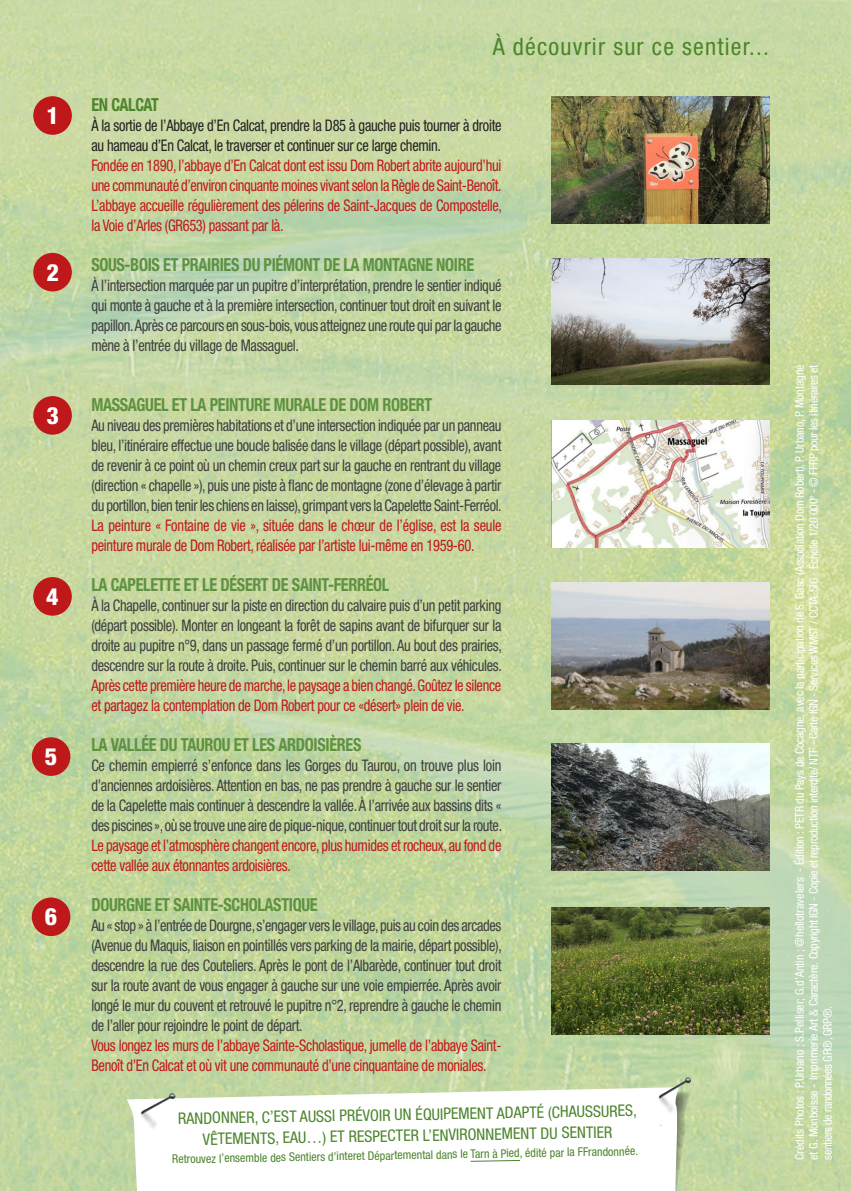
<style>
.page{position:relative;width:851px;height:1191px;background:#fff}
.page>*{position:absolute;margin:0;border:0;box-sizing:border-box;transform-origin:0 0}
.t1{font:condensed 24px "Helvetica Neue LT Std";letter-spacing:.05em;color:#4c852c}
.t2{font:800 condensed 23.8px "Helvetica Neue LT Std";color:#fff}
.t3{font:700 condensed 18px "Helvetica Neue LT Std";letter-spacing:-.02em;color:#5e9141;scale:.9 1}
.t4{font:700 condensed 18px "Helvetica Neue LT Std";letter-spacing:-.03em;color:#4c852c;scale:.9 1}
.t5{font:condensed 16px/20px "Helvetica Neue LT Std";letter-spacing:-.02em;color:#3e3e3f;text-align:justify;scale:.9 1}
.t6{font:condensed 16px/20px "Helvetica Neue LT Std";letter-spacing:-.02em;color:#bf181a;scale:.9 1}
.t7{font:condensed 16px/20px "Helvetica Neue LT Std";letter-spacing:-.02em;color:#231f20;scale:.9 1}
.t8{font:condensed 16px/21px "Helvetica Neue LT Std";color:#4c852c;text-align:center}
.t9{font:condensed 12px/14px "Helvetica Neue LT Std";letter-spacing:-.03em;color:#fff;text-align:justify}
.t10{font:condensed 12px "Helvetica Neue LT Std";color:#4c852c}
</style>
<div class="page">
<img style="left:0;top:0;width:850px;height:1191px">
<svg style="left:126px;top:1087px;width:568px;height:104px"></svg>
<img style="left:122px;top:1068px;width:75px;height:72px">
<img style="left:640px;top:1053px;width:70px;height:72px">
<svg style="left:469px;top:1159px;width:51px;height:3px"></svg>
<div style="left:33px;top:96px;width:39px;height:39px;background:#bf181a;border-radius:50%"></div>
<div style="left:33px;top:253px;width:39px;height:38px;background:#bf181a;border-radius:50%"></div>
<div style="left:33px;top:577px;width:39px;height:38px;background:#bf181a;border-radius:50%"></div>
<div style="left:32px;top:737px;width:38px;height:39px;background:#bf181a;border-radius:50%"></div>
<div style="left:32px;top:897px;width:38px;height:39px;background:#bf181a;border-radius:50%"></div>
<div style="left:33px;top:396px;width:39px;height:39px;background:#bf181a;border-radius:50%"></div>
<img style="left:551px;top:97px;width:217px;height:127px">
<img style="left:551px;top:258px;width:217px;height:127px">
<img style="left:551px;top:421px;width:217px;height:127px">
<img style="left:551px;top:582px;width:217px;height:127px">
<img style="left:551px;top:743px;width:217px;height:127px">
<img style="left:551px;top:907px;width:217px;height:127px">
<p class="t2" style="left:46px;top:101px;width:14px">1</p>
<p class="t2" style="left:46px;top:257px;width:14px">2</p>
<p class="t2" style="left:46px;top:401px;width:14px">3</p>
<p class="t2" style="left:46px;top:581px;width:14px">4</p>
<p class="t2" style="left:45px;top:742px;width:14px">5</p>
<p class="t2" style="left:47px;top:750px;width:14px">4</p>
<p class="t2" style="left:45px;top:902px;width:14px">6</p>
<p class="t1" style="left:492px;top:32px;width:278px">À découvrir sur ce sentier...</p>
<p class="t4" style="left:91px;top:94px;width:77px">EN CALCAT</p>
<p class="t7" style="left:91px;top:115px;width:457px">À la sortie de l’Abbaye d’En Calcat, prendre la D85 à gauche puis tourner à droite au hameau d’En Calcat, le traverser et continuer sur ce large chemin.</p>
<p class="t6" style="left:91px;top:155px;width:457px;text-align:justify">Fondée en 1890, l’abbaye d’En Calcat dont est issu Dom Robert abrite aujourd’hui une communauté d’environ cinquante moines vivant selon la Règle de Saint-Benoît.<br>L’abbaye accueille régulièrement des pélerins de Saint-Jacques de Compostelle, la Voie d’Arles (GR653) passant par là.</p>
<p class="t3" style="left:91px;top:254px;width:427px">SOUS-BOIS ET PRAIRIES DU PIÉMONT DE LA MONTAGNE NOIRE</p>
<p class="t5" style="left:91px;top:275px;width:457px">À l’intersection marquée par un pupitre d’interprétation, prendre le sentier indiqué qui monte à gauche et à la première intersection, continuer tout droit en suivant le papillon. Après ce parcours en sous-bois, vous atteignez une route qui par la gauche mène à l’entrée du village de Massaguel.</p>
<p class="t3" style="left:91px;top:394px;width:380px">MASSAGUEL ET LA PEINTURE MURALE DE DOM ROBERT</p>
<p class="t5" style="left:91px;top:415px;width:457px">Au niveau des premières habitations et d’une intersection indiquée par un panneau bleu, l’itinéraire effectue une boucle balisée dans le village (départ possible), avant de revenir à ce point où un chemin creux part sur la gauche en rentrant du village (direction « chapelle »), puis une piste à flanc de montagne (zone d’élevage à partir du portillon, bien tenir les chiens en laisse), grimpant vers la Capelette Saint-Ferréol.</p>
<p class="t6" style="left:91px;top:515px;width:457px">La peinture « Fontaine de vie », située dans le chœur de l’église, est la seule peinture murale de Dom Robert, réalisée par l’artiste lui-même en 1959-60.</p>
<p class="t3" style="left:91px;top:574px;width:333px">LA CAPELETTE ET LE DÉSERT DE SAINT-FERRÉOL</p>
<p class="t5" style="left:91px;top:595px;width:457px">À la Chapelle, continuer sur la piste en direction du calvaire puis d’un petit parking (départ possible). Monter en longeant la forêt de sapins avant de bifurquer sur la droite au pupitre n°9, dans un passage fermé d’un portillon. Au bout des prairies, descendre sur la route à droite. Puis, continuer sur le chemin barré aux véhicules.</p>
<p class="t6" style="left:91px;top:675px;width:457px">Après cette première heure de marche, le paysage a bien changé. Goûtez le silence et partagez la contemplation de Dom Robert pour ce «désert» plein de vie.</p>
<p class="t3" style="left:91px;top:734px;width:301px">LA VALLÉE DU TAUROU ET LES ARDOISIÈRES</p>
<p class="t5" style="left:91px;top:755px;width:458px">Ce chemin empierré s’enfonce dans les Gorges du Taurou, on trouve plus loin d’anciennes ardoisières. Attention en bas, ne pas prendre à gauche sur le sentier de la Capelette mais continuer à descendre la vallée. À l’arrivée aux bassins dits « des piscines », où se trouve une aire de pique-nique, continuer tout droit sur la route.</p>
<p class="t6" style="left:91px;top:835px;width:457px">Le paysage et l’atmosphère changent encore, plus humides et rocheux, au fond de cette vallée aux étonnantes ardoisières.</p>
<p class="t3" style="left:91px;top:894px;width:253px">DOURGNE ET SAINTE-SCHOLASTIQUE</p>
<p class="t5" style="left:91px;top:915px;width:457px">Au « stop » à l’entrée de Dourgne, s’engager vers le village, puis au coin des arcades (Avenue du Maquis, liaison en pointillés vers parking de la mairie, départ possible), descendre la rue des Couteliers. Après le pont de l’Albarède, continuer tout droit sur la route avant de vous engager à gauche sur une voie empierrée. Après avoir longé le mur du couvent et retrouvé le pupitre n°2, reprendre à gauche le chemin de l’aller pour rejoindre le point de départ.</p>
<p class="t6" style="left:91px;top:1035px;width:457px">Vous longez les murs de l’abbaye Sainte-Scholastique, jumelle de l’abbaye Saint-<br>Benoît d’En Calcat et où vit une communauté d’une cinquantaine de moniales.</p>
<p class="t8" style="left:178px;top:1107px;width:460px;rotate:-1deg">RANDONNER, C’EST AUSSI PRÉVOIR UN ÉQUIPEMENT ADAPTÉ (CHAUSSURES,<br>VÊTEMENTS, EAU…) ET RESPECTER L’ENVIRONNEMENT DU SENTIER</p>
<p class="t10" style="left:172px;top:1152px;width:467px;rotate:-1deg">Retrouvez l’ensemble des Sentiers d’interet Départemental dans le Tarn à Pied, édité par la FFrandonnée.</p>
<p class="t9" style="left:792px;top:1159px;width:796px;rotate:-90deg">Crédits Photos : P.Urbano ; S.Pelliser; G.d’Antin ; @hellotravelers - Édition : PETR du Pays de Cocagne, avec la participation de S. Gasc (Association Dom Robert), P. Urbano, P. Montagné et G. Monboisse - Imprimerie Art &amp; Caractère. Copyright IGN - Copie et reproduction interdite/ NTF - Carte IGN - Services WMST / CCTA-SIG - Échelle 1/20 000<sup>e</sup> - © FFRP pour les itinéraires et sentiers de randonnées GR®, GRP®.</p>
</div>
